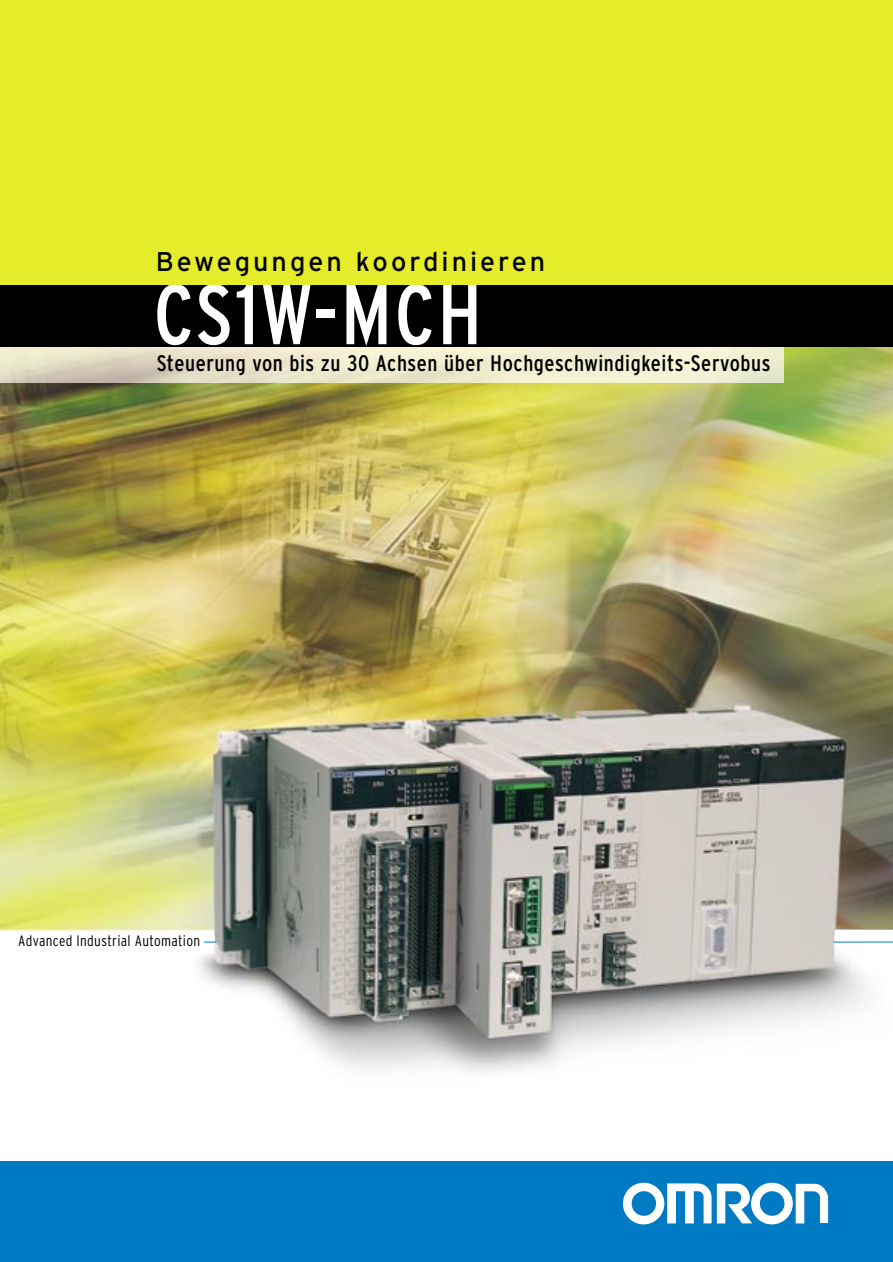
<style>
.page{position:relative;width:893px;height:1262px;background:#fff}
.page>*{position:absolute;margin:0;border:0;box-sizing:border-box;transform-origin:0 0}
.t1{font:condensed 84.6px "Interstate";letter-spacing:.025em;color:#fff}
.t2{font:27px "Interstate";letter-spacing:.11em;color:#000}
.t3{font:condensed 22.5px "Interstate";letter-spacing:.025em;color:#000}
.t4{font:300 condensed 15px "Interstate";letter-spacing:.025em;color:#000}
</style>
<div class="page">
<div style="left:1px;top:285px;width:891px;height:64px;background:#000"></div>
<img style="left:1px;top:348px;width:891px;height:724px">
<img style="left:1px;top:348px;width:782px;height:35px">
<div style="left:1px;top:0;width:891px;height:285px;background:#e5ec29"></div>
<hr style="left:1px;top:941px;width:214px;height:1px;background:#007ac2">
<hr style="left:833px;top:941px;width:59px;height:1px;background:#007ac2">
<div style="left:1px;top:1161px;width:891px;height:101px;background:#007ac2"></div>
<svg style="left:623px;top:1182px;width:205px;height:42px"></svg>
<div style="left:1px;top:932px;width:203px;height:19px;background:#fff"></div>
<p class="t2" style="left:156px;top:251px;width:391px">Bewegungen koordinieren</p>
<h1 class="t1" style="left:153px;top:282px;width:330px">CS1W-MCH</h1>
<p class="t3" style="left:157px;top:355px;width:615px">Steuerung von bis zu 30 Achsen über Hochgeschwindigkeits-Servobus</p>
<p class="t4" style="left:18px;top:935px;width:183px">Advanced Industrial Automation</p>
</div>
